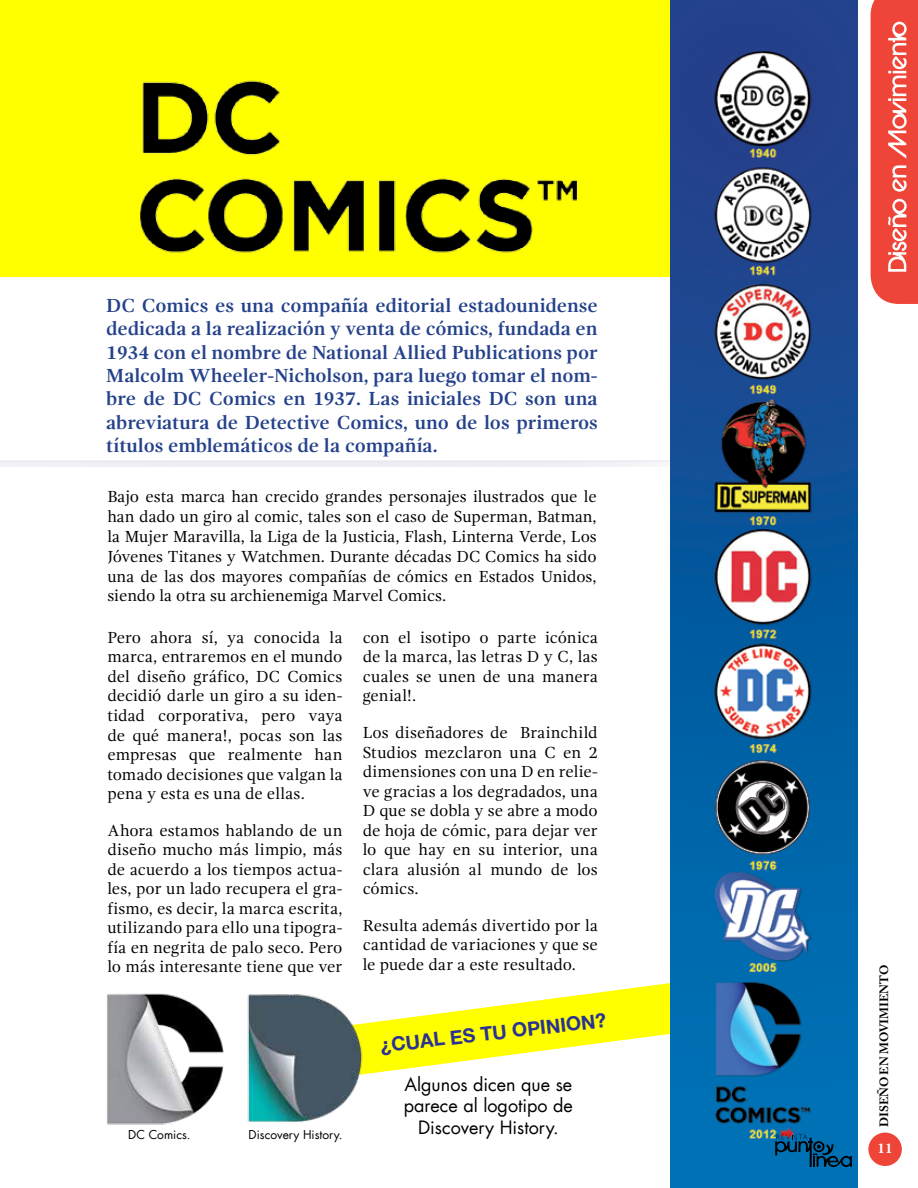
<style>
.page{position:relative;width:918px;height:1188px;background:#fff}
.page>*{position:absolute;margin:0;border:0;box-sizing:border-box;transform-origin:0 0}
.t1{font:700 19.5px/23.4px "Gandhi Serif";letter-spacing:-.005em;color:#24418b;text-align:justify}
.t2{font:700 19.5px "Helvetica Neue";color:#2a3391}
.t3{font:18px/21.6px "Futura LT";color:#000;text-align:center}
.t4{font:16.5px/19.5px "Gandhi Serif";color:#000;text-align:justify}
.t5{font:700 15px "Minion Pro";color:#fff}
.t6{font:12px "Futura LT";color:#000}
.t7{font:700 12px "Adobe Caslon Pro";color:#000}
</style>
<div class="page">
<div style="left:0;top:0;width:679px;height:277px;background:#ff0"></div>
<svg style="left:372px;top:983px;width:298px;height:91px"></svg>
<img style="left:139px;top:80px;width:439px;height:173px">
<img style="left:670px;top:0;width:187px;height:1188px">
<img style="left:107px;top:993px;width:265px;height:132px">
<svg style="left:775px;top:1135px;width:77px;height:33px;background:#015588"></svg>
<svg style="left:868px;top:1132px;width:34px;height:34px"></svg>
<svg style="left:871px;top:0;width:47px;height:304px;background:#f05b50"></svg>
<p class="t1" style="left:106px;top:294px;width:493px">DC Comics es una compañía editorial estadounidense dedicada a la realización y venta de cómics, fundada en 1934 con el nombre de National Allied Publications por Malcolm Wheeler-Nicholson, para luego tomar el nom&shy;bre de DC Comics en 1937. Las iniciales DC son una abreviatura de Detective Comics, uno de los primeros títulos emblemáticos de la compañía.</p>
<p class="t4" style="left:107px;top:487px;width:491px">Bajo esta marca han crecido grandes personajes ilustrados que le han dado un giro al comic, tales son el caso de Superman, Batman, la Mujer Maravilla, la Liga de la Justicia, Flash, Linterna Verde, Los Jóvenes Titanes y Watchmen. Durante décadas DC Comics ha sido una de las dos mayores compañías de cómics en Estados Unidos, siendo la otra su archienemiga Marvel Comics.</p>
<p class="t4" style="left:363px;top:628px;width:237px">con el isotipo o parte icónica de la marca, las letras D y C, las cuales se unen de una manera genial!.</p>
<p class="t4" style="left:363px;top:723px;width:237px">Los diseñadores de Brainchild Studios mezclaron una C en 2 dimensiones con una D en relie&shy;ve gracias a los degradados, una D que se dobla y se abre a modo de hoja de cómic, para dejar ver lo que hay en su interior, una clara alusión al mundo de los cómics.</p>
<p class="t4" style="left:363px;top:915px;width:237px">Resulta además divertido por la cantidad de variaciones y que se le puede dar a este resultado.</p>
<p class="t4" style="left:107px;top:628px;width:237px">Pero ahora sí, ya conocida la marca, entraremos en el mundo del diseño gráfico, DC Comics decidió darle un giro a su iden&shy;tidad corporativa, pero vaya de qué manera!, pocas son las empresas que realmente han tomado decisiones que valgan la pena y esta es una de ellas.</p>
<p class="t4" style="left:107px;top:820px;width:237px">Ahora estamos hablando de un diseño mucho más limpio, más de acuerdo a los tiempos actua&shy;les, por un lado recupera el gra&shy;fismo, es decir, la marca escrita, utilizando para ello una tipogra&shy;fía en negrita de palo seco. Pero lo más interesante tiene que ver</p>
<p class="t6" style="left:128px;top:1127px;width:64px">DC Comics.</p>
<p class="t6" style="left:249px;top:1127px;width:95px">Discovery History.</p>
<p class="t2" style="left:379px;top:1033px;width:229px;rotate:-6deg">¿Cual es tu opinion?</p>
<p class="t3" style="left:404px;top:1073px;width:171px">Algunos dicen que se parece al logotipo de<br>Discovery History.</p>
<p class="t7" style="left:877px;top:1127px;width:164px;rotate:-90deg">DISEÑO EN MOVIMIENTO</p>
<p class="t5" style="left:878px;top:1137px;width:16px">11</p>
</div>
